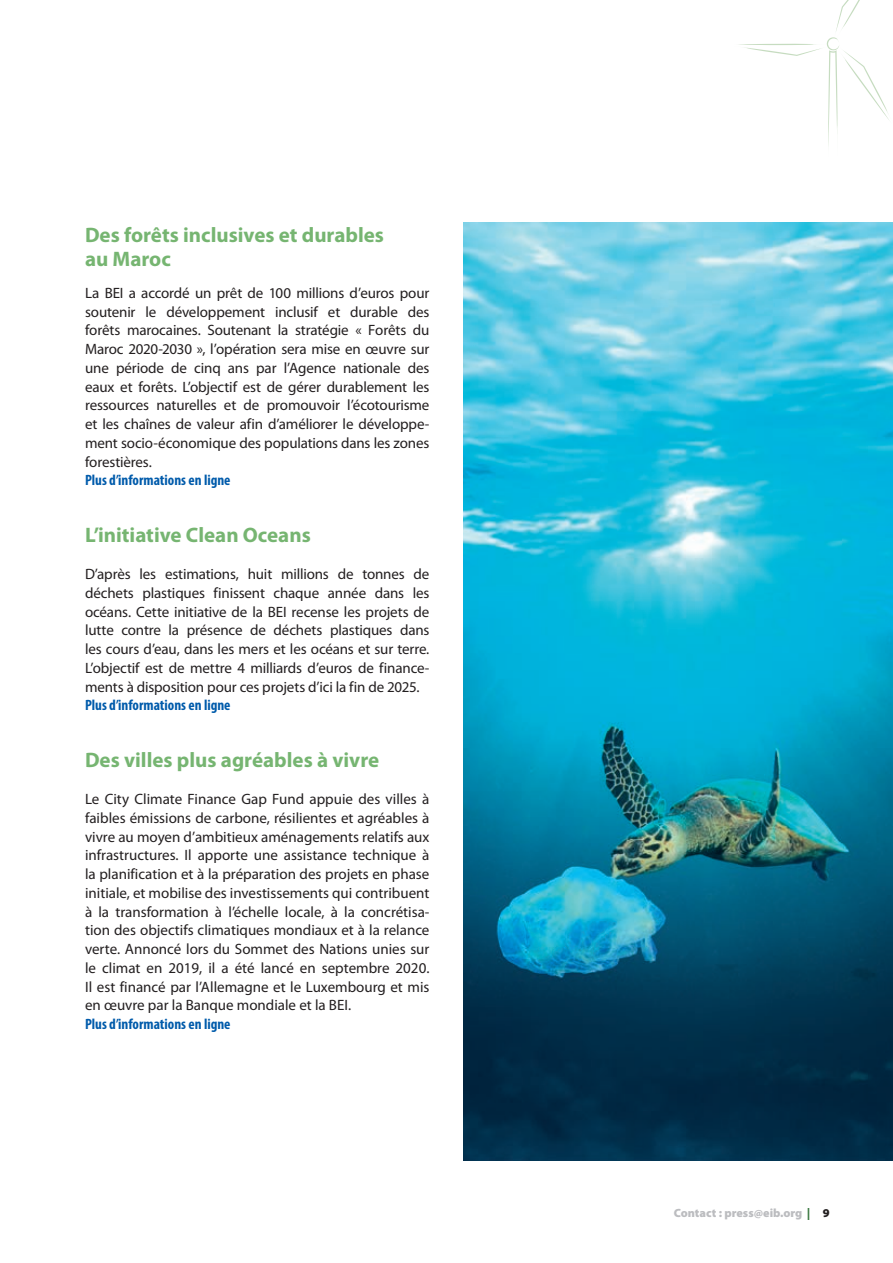
<style>
.page{position:relative;width:893px;height:1263px;background:#fff}
.page>*{position:absolute;margin:0;border:0;box-sizing:border-box;transform-origin:0 0}
.TITRE_PROJECTS{font:700 21px/24px "Myriad Pro";color:#76b571}
.MORE_INFO_ONLINE{font:700 21px "Myriad Pro";color:#76b571}
.TEXT_PROJECTS{font:15px/18.8px "Myriad Pro";letter-spacing:-.01em;color:#231f20;text-align:justify}
.MORE_INFO_ONLINE-2{font:700 condensed 15px "Myriad Pro";color:#015bab}
.TEXTE_COURANT{font:900 12px "Myriad Pro";color:#bcbdc0}
.TEXTE_COURANT-2{font:900 12px "Myriad Pro";color:#231f20}
.s1{color:#3a7840}
</style>
<div class="page">
<img style="left:463px;top:223px;width:430px;height:938px">
<svg style="left:739px;top:0;width:150px;height:146px"></svg>
<p class="TITRE_PROJECTS" style="left:85px;top:223px;width:300px">Des forêts inclusives et durables au Maroc</p>
<p class="TEXT_PROJECTS" style="left:85px;top:284px;width:346px">La BEI a accordé un prêt de 100 millions d’euros pour soutenir le développement inclusif et durable des forêts marocaines. Soutenant la stratégie « Forêts du Maroc 2020-2030 », l’opération sera mise en œuvre sur une période de cinq ans par l’Agence nationale des eaux et forêts. L’objectif est de gérer durablement les ressources naturelles et de promouvoir l’écotourisme et les chaînes de valeur afin d’améliorer le développe&shy;ment socio-économique des populations dans les zones forestières.</p>
<p class="MORE_INFO_ONLINE-2" style="left:85px;top:471px;width:147px">Plus d’informations en ligne</p>
<p class="MORE_INFO_ONLINE" style="left:85px;top:523px;width:227px">L’initiative Clean Oceans</p>
<p class="TEXT_PROJECTS" style="left:85px;top:565px;width:346px">D’après les estimations, huit millions de tonnes de déchets plastiques finissent chaque année dans les océans. Cette initiative de la BEI recense les projets de lutte contre la présence de déchets plastiques dans les cours d’eau, dans les mers et les océans et sur terre.<br>L’objectif est de mettre 4 milliards d’euros de finance&shy;ments à disposition pour ces projets d’ici la fin de 2025.</p>
<p class="MORE_INFO_ONLINE-2" style="left:85px;top:696px;width:147px">Plus d’informations en ligne</p>
<p class="TITRE_PROJECTS" style="left:85px;top:748px;width:296px">Des villes plus agréables à vivre</p>
<p class="TEXT_PROJECTS" style="left:85px;top:790px;width:346px">Le City Climate Finance Gap Fund appuie des villes à faibles émissions de carbone, résilientes et agréables à vivre au moyen d’ambitieux aménagements relatifs aux infrastructures. Il apporte une assistance technique à la planification et à la préparation des projets en phase initiale, et mobilise des investissements qui contribuent à la transformation à l’échelle locale, à la concrétisa&shy;tion des objectifs climatiques mondiaux et à la relance verte. Annoncé lors du Sommet des Nations unies sur le climat en 2019, il a été lancé en septembre 2020.<br>Il est financé par l’Allemagne et le Luxembourg et mis en œuvre par la Banque mondiale et la BEI.</p>
<p class="MORE_INFO_ONLINE-2" style="left:85px;top:1015px;width:147px">Plus d’informations en ligne</p>
<p class="TEXTE_COURANT" style="left:674px;top:1206px;width:138px">Contact : press@eib.org <span class="s1">|</span></p>
<p class="TEXTE_COURANT-2" style="left:823px;top:1206px;width:8px">9</p>
</div>
